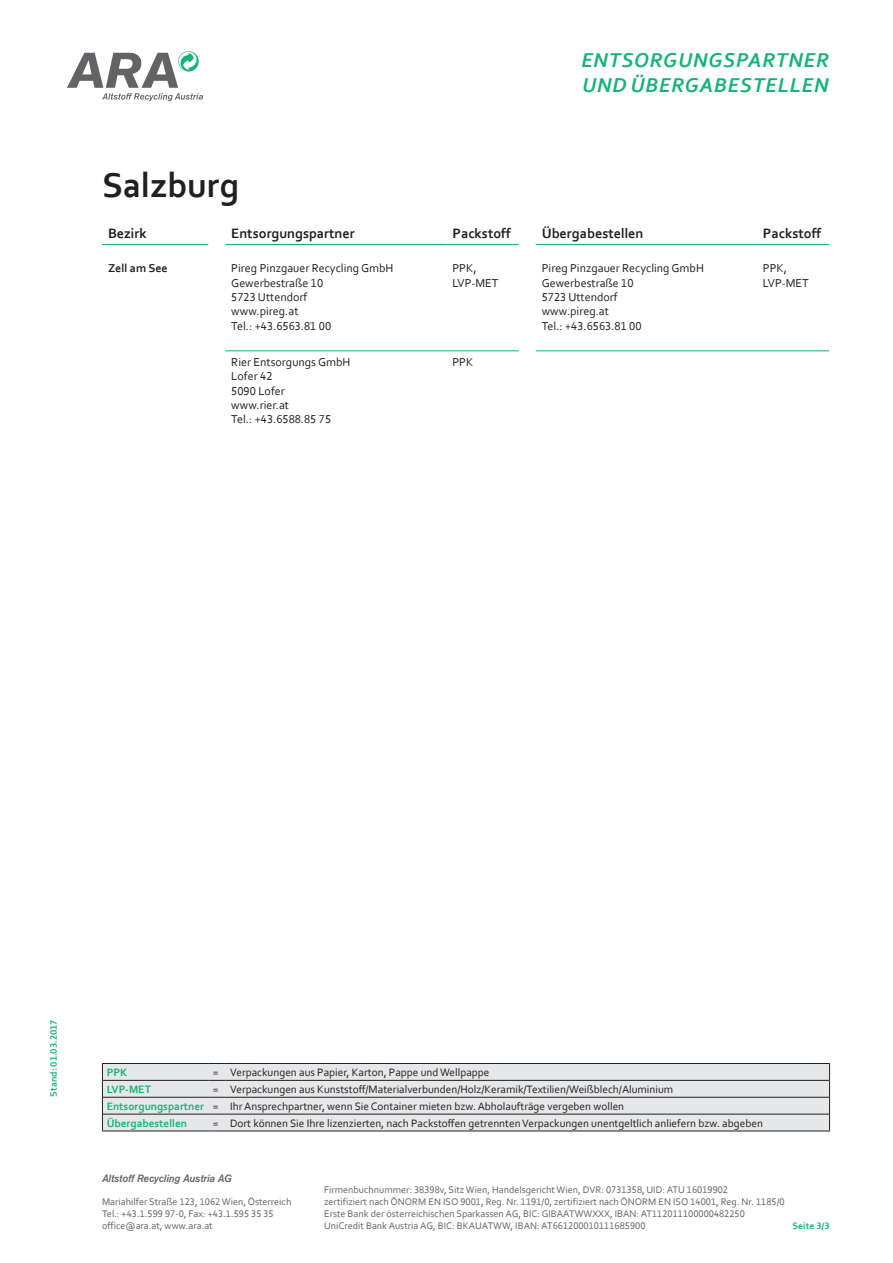
<style>
.page{position:relative;width:893px;height:1263px;background:#fff}
.page>*{position:absolute;margin:0;border:0;box-sizing:border-box;transform-origin:0 0}
.t1{font:700 36px "Corbel";color:#231f20}
.t2{font:italic 700 21px/25.2px "Corbel";letter-spacing:.04em;color:#17b276}
.t3{font:700 14.25px "Corbel";color:#231f20}
.t4{font:12px/14.4px "Corbel";color:#231f20}
.t5{font:700 12px "Corbel";color:#231f20}
.t6{font:11.25px/16.8px "Corbel";color:#231f20}
.t7{font:700 11.25px "Corbel";color:#17b276}
.t8{font:italic 500 10.5px "Akzidenz Grotesk BE";color:#636366;scale:.96 1}
.t9{font:10.05px/12px "Corbel";color:#636366}
.t10{font:700 9.75px "Corbel";color:#17b276}
.s1{font-weight:700;color:#17b276}
</style>
<div class="page">
<hr style="left:225px;top:351px;width:221px;height:1px;background:#17b276">
<hr style="left:446px;top:351px;width:73px;height:1px;background:#17b276">
<hr style="left:536px;top:351px;width:221px;height:1px;background:#17b276">
<hr style="left:757px;top:351px;width:72px;height:1px;background:#17b276">
<hr style="left:102px;top:244px;width:106px;height:1px;background:#17b276">
<hr style="left:225px;top:244px;width:221px;height:1px;background:#17b276">
<hr style="left:446px;top:244px;width:73px;height:1px;background:#17b276">
<hr style="left:536px;top:244px;width:221px;height:1px;background:#17b276">
<hr style="left:757px;top:244px;width:72px;height:1px;background:#17b276">
<div style="left:103px;top:1064px;width:726px;height:66px;background:#e6e7e9"></div>
<hr style="left:102px;top:1063px;width:107px;height:1px;background:#231f20">
<svg style="left:209px;top:1063px;width:17px;height:1px"></svg>
<hr style="left:226px;top:1063px;width:604px;height:1px;background:#231f20">
<svg style="left:102px;top:1064px;width:1px;height:66px"></svg>
<svg style="left:829px;top:1064px;width:1px;height:66px"></svg>
<hr style="left:102px;top:1130px;width:107px;height:1px;background:#231f20">
<svg style="left:209px;top:1130px;width:17px;height:1px"></svg>
<hr style="left:226px;top:1130px;width:604px;height:1px;background:#231f20">
<hr style="left:103px;top:1080px;width:106px;height:1px;background:#231f20">
<svg style="left:209px;top:1080px;width:17px;height:1px"></svg>
<hr style="left:226px;top:1080px;width:603px;height:1px;background:#231f20">
<hr style="left:103px;top:1097px;width:106px;height:1px;background:#231f20">
<svg style="left:209px;top:1097px;width:17px;height:1px"></svg>
<hr style="left:226px;top:1097px;width:603px;height:1px;background:#231f20">
<hr style="left:103px;top:1114px;width:106px;height:1px;background:#231f20">
<svg style="left:209px;top:1114px;width:17px;height:1px"></svg>
<hr style="left:226px;top:1114px;width:603px;height:1px;background:#231f20">
<svg style="left:67px;top:51px;width:136px;height:50px"></svg>
<h2 class="t2" style="left:581px;top:47px;width:249px">ENTSORGUNGSPARTNER<br>UND ÜBERGABESTELLEN</h2>
<h1 class="t1" style="left:102px;top:163px;width:139px">Salzburg</h1>
<h3 class="t3" style="left:108px;top:224px;width:40px">Bezirk</h3>
<h3 class="t3" style="left:231px;top:224px;width:125px">Entsorgungspartner</h3>
<h3 class="t3" style="left:452px;top:224px;width:60px">Packstoff</h3>
<h3 class="t3" style="left:542px;top:224px;width:103px">Übergabestellen</h3>
<h3 class="t3" style="left:763px;top:224px;width:60px">Packstoff</h3>
<p class="t5" style="left:108px;top:261px;width:61px">Zell am See</p>
<p class="t4" style="left:231px;top:261px;width:164px">Pireg Pinzgauer Recycling GmbH<br>Gewerbestraße 10<br>5723 Uttendorf<br>www.pireg.at<br>Tel.: +43.6563.81 00</p>
<p class="t4" style="left:452px;top:261px;width:48px">PPK,<br>LVP-MET</p>
<p class="t4" style="left:542px;top:261px;width:164px">Pireg Pinzgauer Recycling GmbH<br>Gewerbestraße 10<br>5723 Uttendorf<br>www.pireg.at<br>Tel.: +43.6563.81 00</p>
<p class="t4" style="left:763px;top:261px;width:48px">PPK,<br>LVP-MET</p>
<p class="t4" style="left:231px;top:354px;width:121px">Rier Entsorgungs GmbH<br>Lofer 42<br>5090 Lofer<br>www.rier.at<br>Tel.: +43.6588.85 75</p>
<p class="t4" style="left:452px;top:354px;width:22px">PPK</p>
<p class="t10" style="left:47px;top:1097px;width:78px;rotate:-90deg">Stand: 01.03.2017</p>
<p class="t7" style="left:107px;top:1065px;width:22px">PPK</p>
<p class="t6" style="left:213px;top:1064px;width:278px">= Verpackungen aus Papier, Karton, Pappe und Wellpappe</p>
<p class="t7" style="left:107px;top:1082px;width:46px">LVP-MET</p>
<p class="t6" style="left:107px;top:1080px;width:568px;text-indent:106px">= Verpackungen aus Kunststoff/Materialverbunden/Holz/Keramik/Textilien/Weißblech/Aluminium<br><span class="s1">Entsorgungspartner</span> = Ihr Ansprechpartner, wenn Sie Container mieten bzw. Abholaufträge vergeben wollen<br><span class="s1">Übergabestellen</span></p>
<p class="t6" style="left:213px;top:1114px;width:551px">= Dort können Sie Ihre lizenzierten, nach Packstoffen getrennten Verpackungen unentgeltlich anliefern bzw. abgeben</p>
<p class="t8" style="left:102px;top:1172px;width:137px">Altstoff Recycling Austria AG</p>
<p class="t9" style="left:102px;top:1195px;width:191px">Mariahilfer Straße 123, 1062 Wien, Österreich<br>Tel.: +43.1.599 97-0, Fax: +43.1.595 35 35 office@ara.at, www.ara.at</p>
<p class="t9" style="left:324px;top:1183px;width:462px">Firmenbuchnummer: 38398v, Sitz Wien, Handelsgericht Wien, DVR: 0731358, UID: ATU 16019902<br>zertifiziert nach ÖNORM EN ISO 9001, Reg. Nr. 1191/0, zertifiziert nach ÖNORM EN ISO 14001, Reg. Nr. 1185/0<br>Erste Bank der österreichischen Sparkassen AG, BIC: GIBAATWWXXX, IBAN: AT112011100000482250<br>UniCredit Bank Austria AG, BIC: BKAUATWW, IBAN: AT661200010111685900</p>
<p class="t10" style="left:793px;top:1219px;width:38px">Seite 3/3</p>
</div>
